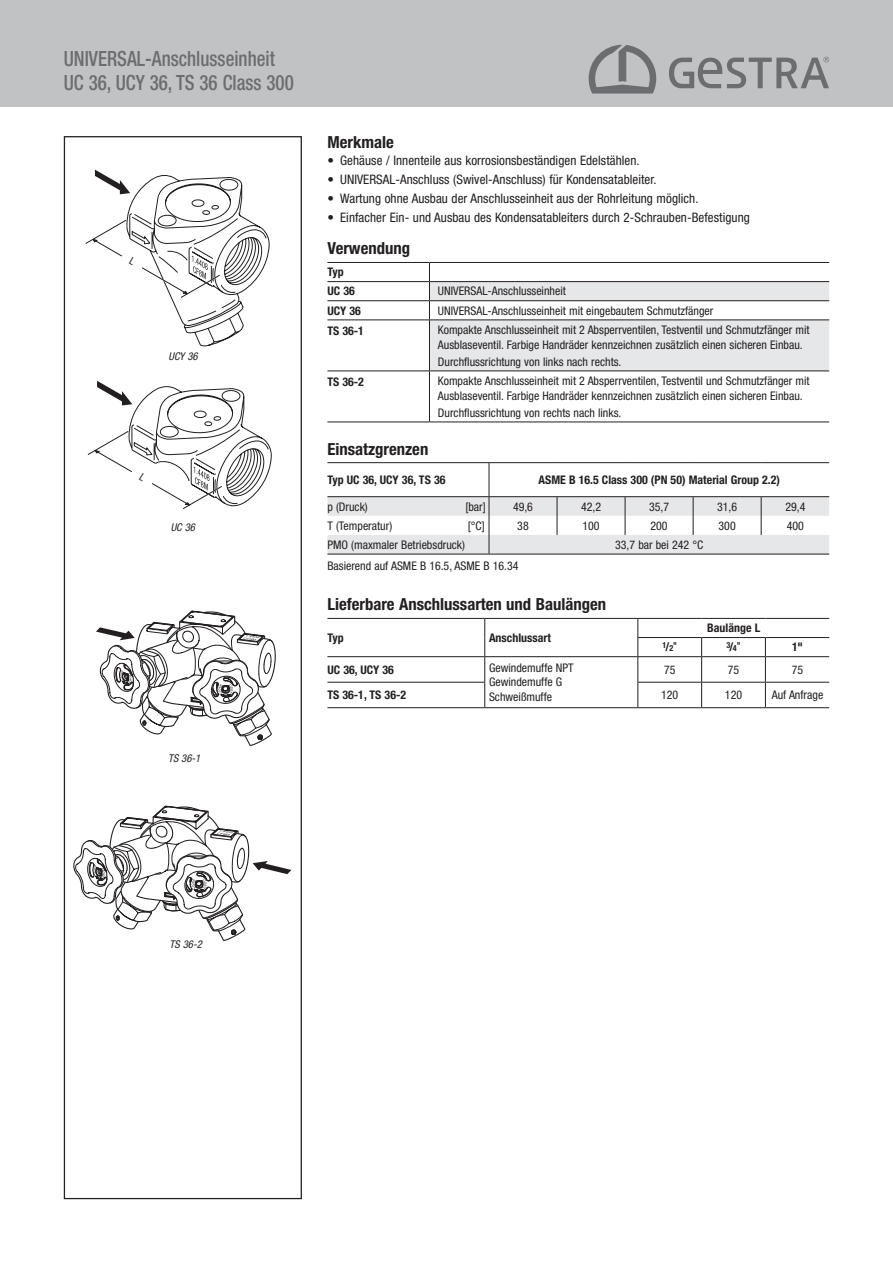
<style>
.page{position:relative;width:893px;height:1263px;background:#fff}
.page>*{position:absolute;margin:0;border:0;box-sizing:border-box;transform-origin:0 0}
.t1{font:500 condensed 21px/24px "Helvetica Neue LT Pro";color:#6c6d70;scale:.9 1}
.t2{font:700 condensed 16.65px "Helvetica Neue LT Pro";color:#231f20}
.t3{font:condensed 13.05px "Helvetica Neue LT Pro";letter-spacing:.005em;color:#231f20}
.t4{font:condensed 11.85px/14.9px "Helvetica Neue LT Pro";color:#231f20}
.t5{font:700 condensed 11.85px/19.2px "Helvetica Neue LT Pro";color:#231f20}
.t6{font:italic condensed 10.65px "Helvetica Neue LT Pro";color:#231f20}
.t7{font:700 condensed 8.4px "Helvetica Neue LT Pro";color:#231f20}
.s1{font-size:11.85px}
</style>
<div class="page">
<div style="left:0;top:0;width:893px;height:106px;background:#c1c2c4"></div>
<svg style="left:589px;top:45px;width:68px;height:49px"></svg>
<svg style="left:669px;top:57px;width:160px;height:31px"></svg>
<div style="left:64px;top:136px;width:238px;height:1063px;border:1px solid #231f20"></div>
<hr style="left:327px;top:262px;width:102px;height:1px;background:#231f20">
<hr style="left:429px;top:262px;width:400px;height:1px;background:#231f20">
<hr style="left:327px;top:281px;width:102px;height:1px;background:#231f20">
<hr style="left:327px;top:300px;width:102px;height:1px;background:#231f20">
<svg style="left:429px;top:263px;width:400px;height:107px"></svg>
<hr style="left:429px;top:320px;width:1px;height:50px;background:#231f20">
<hr style="left:429px;top:371px;width:1px;height:51px;background:#231f20">
<hr style="left:327px;top:319px;width:102px;height:1px;background:#231f20">
<hr style="left:327px;top:370px;width:102px;height:1px;background:#231f20">
<hr style="left:327px;top:422px;width:102px;height:1px;background:#231f20">
<hr style="left:429px;top:319px;width:400px;height:1px;background:#231f20">
<hr style="left:429px;top:370px;width:400px;height:1px;background:#231f20">
<hr style="left:429px;top:422px;width:400px;height:1px;background:#231f20">
<hr style="left:327px;top:618px;width:158px;height:1px;background:#231f20">
<hr style="left:485px;top:618px;width:153px;height:1px;background:#231f20">
<hr style="left:638px;top:618px;width:64px;height:1px;background:#231f20">
<hr style="left:702px;top:618px;width:63px;height:1px;background:#231f20">
<hr style="left:765px;top:618px;width:64px;height:1px;background:#231f20">
<hr style="left:637px;top:637px;width:65px;height:1px;background:#231f20">
<hr style="left:702px;top:637px;width:63px;height:1px;background:#231f20">
<hr style="left:765px;top:637px;width:64px;height:1px;background:#231f20">
<hr style="left:327px;top:656px;width:158px;height:1px;background:#231f20">
<hr style="left:485px;top:656px;width:153px;height:1px;background:#231f20">
<hr style="left:638px;top:656px;width:64px;height:1px;background:#231f20">
<hr style="left:702px;top:656px;width:63px;height:1px;background:#231f20">
<hr style="left:765px;top:656px;width:64px;height:1px;background:#231f20">
<svg style="left:484px;top:619px;width:1px;height:88px"></svg>
<svg style="left:637px;top:619px;width:1px;height:88px"></svg>
<svg style="left:701px;top:638px;width:1px;height:69px"></svg>
<svg style="left:765px;top:638px;width:1px;height:69px"></svg>
<hr style="left:327px;top:682px;width:158px;height:1px;background:#231f20">
<hr style="left:327px;top:707px;width:158px;height:1px;background:#231f20">
<hr style="left:485px;top:707px;width:153px;height:1px;background:#231f20">
<hr style="left:637px;top:682px;width:65px;height:1px;background:#231f20">
<hr style="left:638px;top:707px;width:64px;height:1px;background:#231f20">
<hr style="left:702px;top:682px;width:63px;height:1px;background:#231f20">
<hr style="left:702px;top:707px;width:63px;height:1px;background:#231f20">
<hr style="left:765px;top:682px;width:64px;height:1px;background:#231f20">
<hr style="left:765px;top:707px;width:64px;height:1px;background:#231f20">
<hr style="left:327px;top:462px;width:162px;height:1px;background:#231f20">
<hr style="left:489px;top:462px;width:68px;height:1px;background:#231f20">
<hr style="left:489px;top:463px;width:1px;height:33px;background:#231f20">
<hr style="left:557px;top:462px;width:68px;height:1px;background:#231f20">
<hr style="left:625px;top:462px;width:68px;height:1px;background:#231f20">
<hr style="left:693px;top:462px;width:68px;height:1px;background:#231f20">
<hr style="left:761px;top:462px;width:68px;height:1px;background:#231f20">
<hr style="left:327px;top:496px;width:162px;height:1px;background:#231f20">
<hr style="left:489px;top:496px;width:68px;height:1px;background:#231f20">
<hr style="left:557px;top:496px;width:68px;height:1px;background:#231f20">
<hr style="left:625px;top:496px;width:68px;height:1px;background:#231f20">
<hr style="left:693px;top:496px;width:68px;height:1px;background:#231f20">
<hr style="left:761px;top:496px;width:68px;height:1px;background:#231f20">
<svg style="left:327px;top:497px;width:502px;height:57px"></svg>
<hr style="left:327px;top:554px;width:162px;height:1px;background:#231f20">
<hr style="left:489px;top:554px;width:68px;height:1px;background:#231f20">
<hr style="left:557px;top:554px;width:68px;height:1px;background:#231f20">
<hr style="left:625px;top:554px;width:68px;height:1px;background:#231f20">
<hr style="left:693px;top:554px;width:68px;height:1px;background:#231f20">
<hr style="left:761px;top:554px;width:68px;height:1px;background:#231f20">
<svg style="left:96px;top:610px;width:180px;height:136px"></svg>
<svg style="left:73px;top:805px;width:218px;height:136px"></svg>
<svg style="left:86px;top:170px;width:183px;height:176px"></svg>
<svg style="left:88px;top:381px;width:183px;height:128px"></svg>
<h1 class="t1" style="left:64px;top:46px;width:257px">UNIVERSAL-Anschlusseinheit<br>UC 36, UCY 36, TS 36 Class 300</h1>
<p class="t6" style="left:168px;top:350px;width:31px">UCY 36</p>
<p class="t6" style="left:171px;top:521px;width:26px">UC 36</p>
<p class="t6" style="left:168px;top:752px;width:34px">TS 36-1</p>
<h2 class="t2" style="left:327px;top:132px;width:68px">Merkmale</h2>
<p class="t3" style="left:327px;top:153px;width:314px">• Gehäuse / Innenteile aus korrosionsbeständigen Edelstählen.</p>
<p class="t3" style="left:327px;top:172px;width:331px">• UNIVERSAL-Anschluss (Swivel-Anschluss) für Kondensatableiter.</p>
<p class="t3" style="left:327px;top:191px;width:373px">• Wartung ohne Ausbau der Anschlusseinheit aus der Rohrleitung möglich.</p>
<p class="t3" style="left:327px;top:210px;width:424px">• Einfacher Ein- und Ausbau des Kondensatableiters durch 2-Schrauben-Befestigung</p>
<h2 class="t2" style="left:327px;top:238px;width:84px">Verwendung</h2>
<p class="t5" style="left:327px;top:262px;width:29px">Typ<br>UC 36</p>
<p class="t4" style="left:438px;top:284px;width:129px">UNIVERSAL-Anschlusseinheit</p>
<p class="t5" style="left:327px;top:301px;width:35px">UCY 36</p>
<p class="t4" style="left:438px;top:303px;width:277px">UNIVERSAL-Anschlusseinheit mit eingebautem Schmutzfänger</p>
<p class="t5" style="left:327px;top:321px;width:38px">TS 36-1</p>
<p class="t4" style="left:438px;top:322px;width:373px">Kompakte Anschlusseinheit mit 2 Absperrventilen, Testventil und Schmutzfänger mit<br>Ausblaseventil. Farbige Handräder kennzeichnen zusätzlich einen sicheren Einbau.</p>
<p class="t4" style="left:438px;top:354px;width:185px">Durchflussrichtung von links nach rechts.</p>
<p class="t5" style="left:327px;top:372px;width:38px">TS 36-2</p>
<p class="t4" style="left:438px;top:373px;width:373px">Kompakte Anschlusseinheit mit 2 Absperrventilen, Testventil und Schmutzfänger mit<br>Ausblaseventil. Farbige Handräder kennzeichnen zusätzlich einen sicheren Einbau.</p>
<p class="t4" style="left:438px;top:405px;width:185px">Durchflussrichtung von rechts nach links.</p>
<h2 class="t2" style="left:327px;top:439px;width:102px">Einsatzgrenzen</h2>
<p class="t5" style="left:327px;top:470px;width:120px">Typ UC 36, UCY 36, TS 36</p>
<p class="t5" style="left:538px;top:470px;width:243px">ASME B 16.5 Class 300 (PN 50) Material Group 2.2)</p>
<p class="t4" style="left:327px;top:499px;width:42px">p (Druck)</p>
<p class="t4" style="left:465px;top:499px;width:22px">[bar]</p>
<p class="t4" style="left:513px;top:499px;width:22px">49,6</p>
<p class="t4" style="left:581px;top:499px;width:22px">42,2</p>
<p class="t4" style="left:649px;top:499px;width:22px">35,7</p>
<p class="t4" style="left:717px;top:499px;width:22px">31,6</p>
<p class="t4" style="left:785px;top:499px;width:22px">29,4</p>
<p class="t4" style="left:327px;top:518px;width:66px">T (Temperatur)</p>
<p class="t4" style="left:468px;top:518px;width:19px">[°C]</p>
<p class="t4" style="left:517px;top:518px;width:13px">38</p>
<p class="t4" style="left:582px;top:518px;width:19px">100</p>
<p class="t4" style="left:650px;top:518px;width:19px">200</p>
<p class="t4" style="left:719px;top:518px;width:19px">300</p>
<p class="t4" style="left:787px;top:518px;width:19px">400</p>
<p class="t4" style="left:327px;top:537px;width:139px">PMO (maxmaler Betriebsdruck)</p>
<p class="t4" style="left:615px;top:537px;width:90px">33,7 bar bei 242 °C</p>
<p class="t4" style="left:327px;top:558px;width:193px">Basierend auf ASME B 16.5, ASME B 16.34</p>
<h2 class="t2" style="left:327px;top:594px;width:280px">Lieferbare Anschlussarten und Baulängen</h2>
<p class="t5" style="left:327px;top:628px;width:18px">Typ</p>
<p class="t5" style="left:489px;top:628px;width:63px">Anschlussart</p>
<p class="t5" style="left:707px;top:618px;width:54px">Baulänge L</p>
<p class="t7" style="left:662px;top:640px;width:16px">1<span class="s1">/</span>2"</p>
<p class="t7" style="left:726px;top:640px;width:16px">3<span class="s1">/</span>4"</p>
<p class="t5" style="left:792px;top:637px;width:13px">1"</p>
<p class="t5" style="left:327px;top:660px;width:68px">UC 36, UCY 36</p>
<p class="t4" style="left:489px;top:660px;width:86px">Gewindemuffe NPT<br>Gewindemuffe G<br>Schweißmuffe</p>
<p class="t4" style="left:664px;top:662px;width:13px">75</p>
<p class="t4" style="left:728px;top:662px;width:13px">75</p>
<p class="t4" style="left:792px;top:662px;width:13px">75</p>
<p class="t5" style="left:327px;top:685px;width:80px">TS 36-1, TS 36-2</p>
<p class="t4" style="left:661px;top:687px;width:19px">120</p>
<p class="t4" style="left:725px;top:687px;width:19px">120</p>
<p class="t4" style="left:772px;top:687px;width:53px">Auf Anfrage</p>
<p class="t6" style="left:170px;top:938px;width:34px">TS 36-2</p>
</div>
